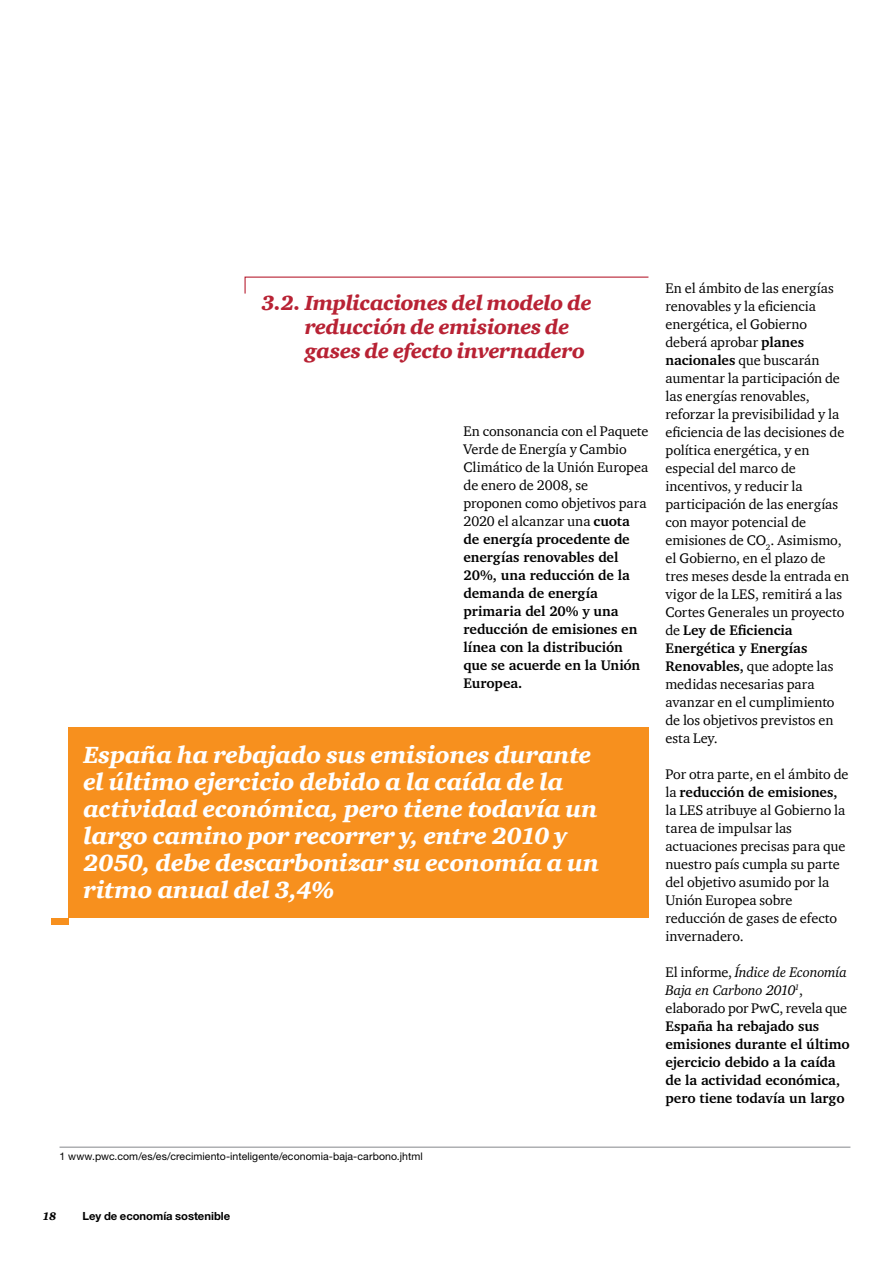
<style>
.page{position:relative;width:893px;height:1263px;background:#fff}
.page>*{position:absolute;margin:0;border:0;box-sizing:border-box;transform-origin:0 0}
.t1{font:italic 900 24px/27px "ITC Charter Com";letter-spacing:-.005em;color:#fff}
.t2{font:italic 900 21px/24px "ITC Charter Com";letter-spacing:-.015em;color:#b82234}
.t3{font:14.25px/18px "ITC Charter Com";letter-spacing:-.005em;color:#000}
.t4{font:700 14.25px/18px "Charter IT Cby BT";color:#000}
.t5{font:italic 14.25px/18px "Charter IT Cby BT";letter-spacing:-.01em;color:#000}
.t6{font:700 11.25px "Helvetica Neue LT Std";color:#000}
.t7{font:italic 900 11.25px "ITC Charter Com";color:#000}
.t8{font:10.5px "Helvetica Neue LT Std";letter-spacing:.005em;color:#000}
.s1{font-family:"Charter IT Cby BT";font-weight:700}
.s2{font-family:"ITC Charter Com";font-weight:400}
.s3{font-family:"ITC Charter Com";font-style:normal}
</style>
<div class="page">
<svg style="left:244px;top:276px;width:405px;height:18px"></svg>
<div style="left:68px;top:728px;width:580px;height:190px;background:#f7901e"></div>
<div style="left:51px;top:918px;width:17px;height:7px;background:#f7901e"></div>
<hr style="left:60px;top:1146px;width:790px;height:2px;background:#939598">
<h2 class="t2" style="left:305px;top:291px;width:288px;text-indent:-43px">3.2. Implicaciones del modelo de reducción de emisiones de gases de efecto invernadero</h2>
<p class="t3" style="left:463px;top:422px;width:186px">En consonancia con el Paquete<br>Verde de Energía y Cambio<br>Climático de la Unión Europea de enero de 2008, se proponen como objetivos para<br>2020 el alcanzar una <span class="s1">cuota</span></p>
<p class="t4" style="left:463px;top:530px;width:178px">de energía procedente de energías renovables del<br>20%, una reducción de la demanda de energía primaria del 20% y una reducción de emisiones en línea con la distribución que se acuerde en la Unión<br>Europea.</p>
<h1 class="t1" style="left:83px;top:741px;width:517px">España ha rebajado sus emisiones durante el último ejercicio debido a la caída de la actividad económica, pero tiene todavía un largo camino por recorrer y, entre 2010 y 2050, debe descarbonizar su economía a un ritmo anual del 3,4%</h1>
<p class="t3" style="left:665px;top:279px;width:185px">En el ámbito de las energías renovables y la eficiencia energética, el Gobierno deberá aprobar <span class="s1">planes nacionales</span> que buscarán aumentar la participación de las energías renovables, reforzar la previsibilidad y la eficiencia de las decisiones de política energética, y en especial del marco de incentivos, y reducir la participación de las energías con mayor potencial de emisiones de CO<sub>2</sub>. Asimismo, el Gobierno, en el plazo de tres meses desde la entrada en vigor de la LES, remitirá a las<br>Cortes Generales un proyecto</p>
<p class="t4" style="left:665px;top:621px;width:144px"><span class="s2">de</span> Ley de Eficiencia<br>Energética y Energías</p>
<p class="t3" style="left:665px;top:657px;width:171px"><span class="s1">Renovables,</span> que adopte las medidas necesarias para avanzar en el cumplimiento de los objetivos previstos en esta Ley.</p>
<p class="t3" style="left:665px;top:765px;width:184px">Por otra parte, en el ámbito de</p>
<p class="t4" style="left:665px;top:783px;width:174px"><span class="s2">la</span> reducción de emisiones,</p>
<p class="t3" style="left:665px;top:801px;width:181px">la LES atribuye al Gobierno la tarea de impulsar las actuaciones precisas para que nuestro país cumpla su parte del objetivo asumido por la<br>Unión Europea sobre reducción de gases de efecto invernadero.</p>
<p class="t5" style="left:665px;top:963px;width:183px"><span class="s3">El informe,</span> Índice de Economía<br>Baja en Carbono 2010<sup>1</sup><span class="s3">,</span></p>
<p class="t3" style="left:665px;top:999px;width:183px">elaborado por PwC, revela que</p>
<p class="t4" style="left:665px;top:1017px;width:186px">España ha rebajado sus emisiones durante el último ejercicio debido a la caída de la actividad económica, pero tiene todavía un largo</p>
<p class="t8" style="left:60px;top:1150px;width:365px">1 www.pwc.com/es/es/crecimiento-inteligente/economia-baja-carbono.jhtml</p>
<p class="t7" style="left:43px;top:1210px;width:15px">18</p>
<p class="t6" style="left:83px;top:1209px;width:149px">Ley de economía sostenible</p>
</div>
